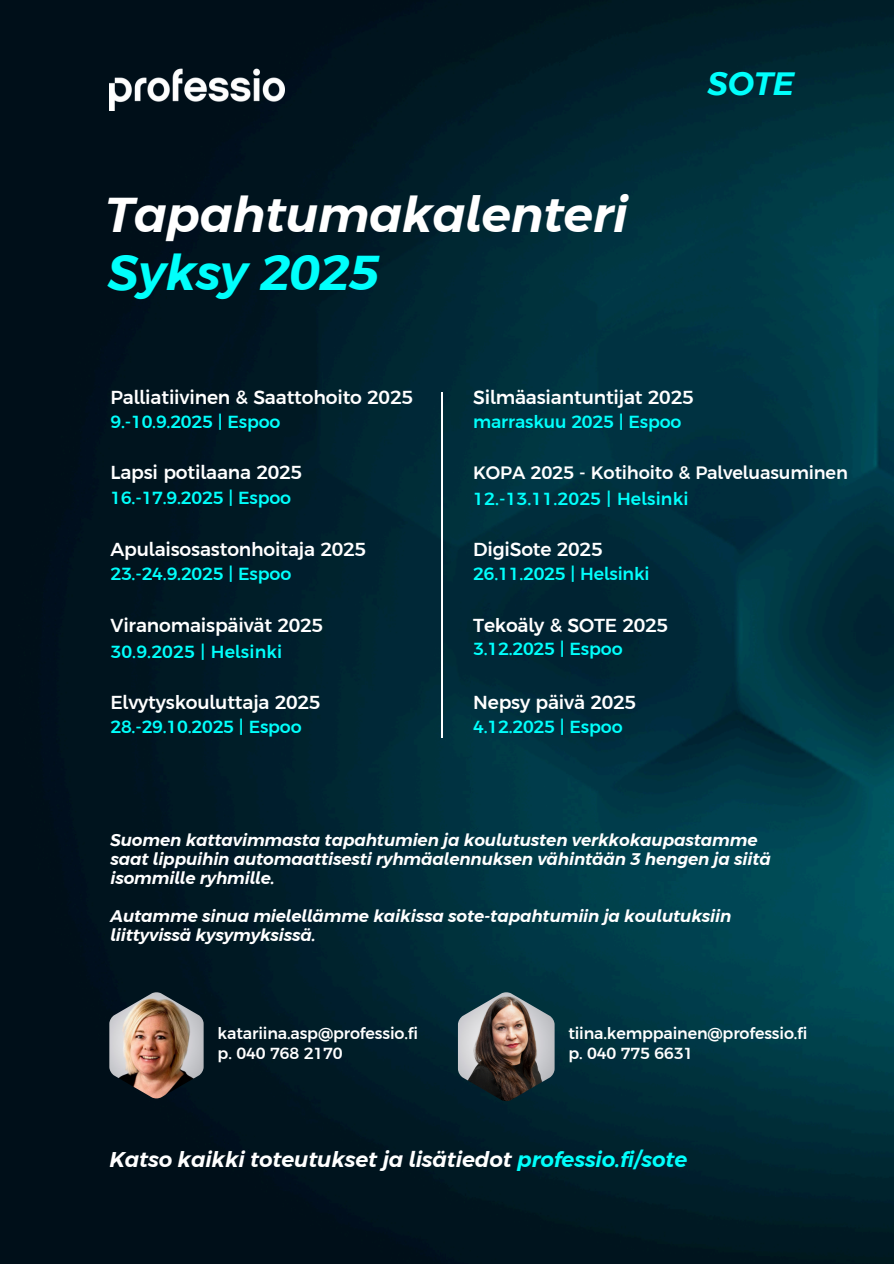
<style>
.page{position:relative;width:894px;height:1264px;background:#fff}
.page>*{position:absolute;margin:0;border:0;box-sizing:border-box;transform-origin:0 0}
.t1{font:italic 600 48.75px "Argentum Sans";letter-spacing:-.01em;color:#fff}
.t2{font:italic 600 48.75px "Argentum Sans";letter-spacing:-.01em;color:#00fffc}
.t3{font:italic 600 32.25px "Argentum Sans";color:#00fffc}
.t4{font:italic 600 21.3px "Argentum Sans";letter-spacing:-.01em;color:#fff}
.t5{font:500 18.75px "Argentum Sans";letter-spacing:-.01em;color:#fff}
.t6{font:500 17.85px "Argentum Sans";letter-spacing:-.01em;color:#fff}
.t7{font:500 17.4px "Argentum Sans";letter-spacing:-.01em;color:#00fffc}
.t8{font:500 17.4px "Argentum Sans";letter-spacing:.01em;color:#00fffc}
.t9{font:italic 600 16.8px/19.2px "Argentum Sans";letter-spacing:-.01em;color:#fff}
.t10{font:500 15.9px "Argentum Sans";letter-spacing:-.01em;color:#fff}
.s1{color:#00fffc}
</style>
<div class="page">
<img style="left:0;top:0;width:893px;height:1263px">
<img style="left:109px;top:69px;width:176px;height:41px">
<img style="left:109px;top:992px;width:94px;height:106px">
<img style="left:458px;top:992px;width:96px;height:108px">
<hr style="left:441px;top:392px;width:1px;height:345px;background:#fff">
<h3 class="t3" style="left:707px;top:65px;width:88px">SOTE</h3>
<h4 class="t1" style="left:105px;top:187px;width:524px">Tapahtumakalenteri</h4>
<h4 class="t2" style="left:108px;top:244px;width:272px">Syksy 2025</h4>
<h4 class="t5" style="left:110px;top:386px;width:304px">Palliatiivinen &amp; Saattohoito 2025</h4>
<h4 class="t7" style="left:110px;top:411px;width:171px">9.-10.9.2025 | Espoo</h4>
<h4 class="t5" style="left:473px;top:386px;width:222px">Silmäasiantuntijat 2025</h4>
<h4 class="t7" style="left:473px;top:411px;width:210px">marraskuu 2025 | Espoo</h4>
<h4 class="t5" style="left:110px;top:462px;width:193px">Lapsi potilaana 2025</h4>
<h4 class="t7" style="left:110px;top:487px;width:182px">16.-17.9.2025 | Espoo</h4>
<h4 class="t5" style="left:110px;top:538px;width:257px">Apulaisosastonhoitaja 2025</h4>
<h4 class="t7" style="left:110px;top:564px;width:182px">23.-24.9.2025 | Espoo</h4>
<h4 class="t5" style="left:110px;top:614px;width:214px">Viranomaispäivät 2025</h4>
<h4 class="t8" style="left:110px;top:641px;width:173px">30.9.2025 | Helsinki</h4>
<h4 class="t5" style="left:110px;top:692px;width:211px">Elvytyskouluttaja 2025</h4>
<h4 class="t7" style="left:110px;top:716px;width:193px">28.-29.10.2025 | Espoo</h4>
<h1 class="t6" style="left:473px;top:462px;width:376px">KOPA 2025 - Kotihoito &amp; Palveluasuminen</h1>
<h4 class="t8" style="left:473px;top:489px;width:217px">12.-13.11.2025 | Helsinki</h4>
<h2 class="t5" style="left:473px;top:538px;width:131px">DigiSote 2025</h2>
<h1 class="t7" style="left:473px;top:564px;width:178px">26.11.2025 | Helsinki</h1>
<h4 class="t5" style="left:473px;top:614px;width:196px">Tekoäly &amp; SOTE 2025</h4>
<h4 class="t7" style="left:473px;top:639px;width:151px">3.12.2025 | Espoo</h4>
<h4 class="t5" style="left:473px;top:692px;width:164px">Nepsy päivä 2025</h4>
<h4 class="t7" style="left:473px;top:716px;width:151px">4.12.2025 | Espoo</h4>
<p class="t9" style="left:110px;top:830px;width:661px">Suomen kattavimmasta tapahtumien ja koulutusten verkkokaupastamme saat lippuihin automaattisesti ryhmäalennuksen vähintään 3 hengen ja siitä isommille ryhmille.</p>
<p class="t9" style="left:110px;top:906px;width:622px">Autamme sinua mielellämme kaikissa sote-tapahtumiin ja koulutuksiin liittyvissä kysymyksissä.</p>
<p class="t10" style="left:217px;top:1024px;width:202px">katariina.asp@professio.fi</p>
<p class="t10" style="left:217px;top:1043px;width:126px">p. 040 768 2170</p>
<p class="t10" style="left:568px;top:1024px;width:241px">tiina.kemppainen@professio.fi</p>
<p class="t10" style="left:568px;top:1043px;width:126px">p. 040 775 6631</p>
<h4 class="t4" style="left:109px;top:1147px;width:579px">Katso kaikki toteutukset ja lisätiedot <span class="s1">professio.fi/sote</span></h4>
</div>
